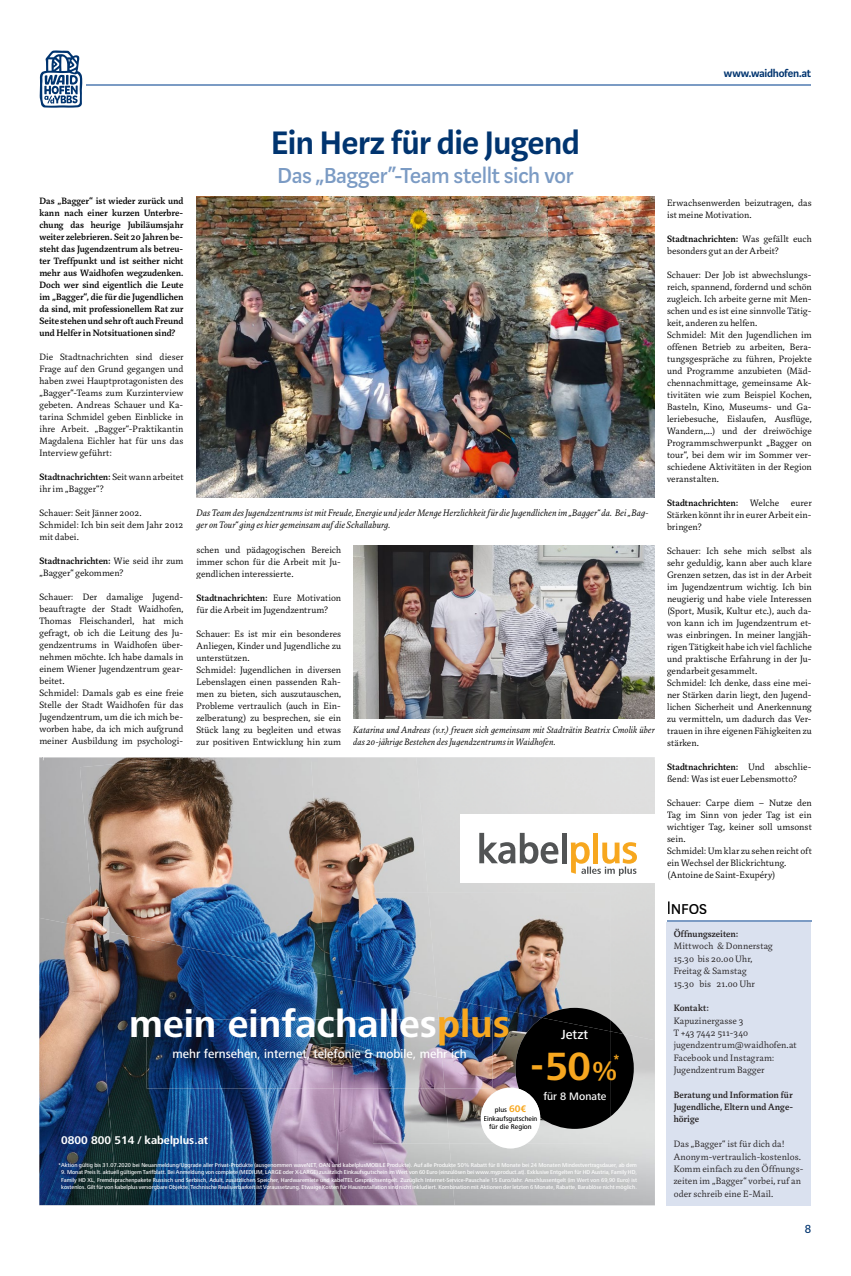
<style>
.page{position:relative;width:851px;height:1276px;background:#fff}
.page>*{position:absolute;margin:0;border:0;box-sizing:border-box;transform-origin:0 0}
.t1{font:700 40.9px "Frutiger Next Pro";color:#f7a71f}
.t2{font:700 39.5px "Frutiger Next Pro";color:#fff}
.t3{font:600 36px "Marat Sans";letter-spacing:-.01em;color:#00346f}
.t4{font:500 24px "Marat Sans";letter-spacing:-.005em;color:#7b9bc4}
.t5{font:20px "Marat Sans Regular Small Caps";letter-spacing:-.01em;color:#000}
.t6{font:700 14.1px "Frutiger Next Pro";color:#f7a71f}
.t7{font:14px "Marat Sans";color:#00346f}
.t8{font:500 13.7px "Frutiger Next Pro";color:#fff}
.t9{font:500 12.6px "Frutiger Next Pro";color:#fff}
.t10{font:600 12px "Marat Sans";letter-spacing:-.02em;color:#00346f}
.t11{font:700 11.6px "Frutiger Next Pro";color:#fff}
.t12{font:500 11.2px "Frutiger Next Pro";color:#fff}
.t13{font:italic 300 10.2px/12.2px "Marat";letter-spacing:.01em;color:#000}
.t14{font:300 10px/12px "Marat";letter-spacing:.005em;color:#000}
.t15{font:500 10px/12px "Marat";color:#000;text-align:justify}
.t16{font:300 10px/12.3px "Marat";letter-spacing:.01em;color:#231f20}
.t17{font:italic 300 10px/12px "Marat";letter-spacing:.01em;color:#000}
.t18{font:500 10px/12.4px "Marat";letter-spacing:.005em;color:#231f20;text-align:justify}
.t19{font:500 7px/8.6px "Frutiger Next Pro";color:#000;text-align:center}
.t20{font:500 5.8px/7.4px "Frutiger Next Pro";color:#fff;text-align:justify}
.s1{font-weight:500}
.s2{color:#f7a71f}
.s3{font-size:27px}
.s4{font-weight:700;font-size:9.9px;color:#f7a71f}
</style>
<div class="page">
<hr style="left:86px;top:85px;width:725px;height:1px;background:#7b9bc4">
<svg style="left:40px;top:50px;width:43px;height:58px"></svg>
<svg style="left:479px;top:833px;width:79px;height:30px"></svg>
<div style="left:561px;top:833px;width:5px;height:30px;background:#525455"></div>
<hr style="left:593px;top:833px;width:4px;height:30px;background:#f7a71f">
<svg style="left:570px;top:842px;width:67px;height:34px"></svg>
<img style="left:436px;top:893px;width:174px;height:104px">
<img style="left:325px;top:757px;width:103px;height:217px">
<img style="left:373px;top:893px;width:63px;height:81px">
<div style="left:39px;top:757px;width:41px;height:161px;background:#aeaeaf"></div>
<img style="left:80px;top:757px;width:245px;height:207px">
<img style="left:454px;top:1034px;width:200px;height:171px">
<img style="left:454px;top:997px;width:156px;height:146px">
<img style="left:329px;top:974px;width:125px;height:231px">
<img style="left:373px;top:984px;width:76px;height:159px">
<img style="left:39px;top:918px;width:78px;height:287px">
<img style="left:105px;top:1067px;width:236px;height:138px">
<img style="left:94px;top:928px;width:71px;height:139px">
<img style="left:164px;top:942px;width:107px;height:77px">
<img style="left:270px;top:964px;width:59px;height:55px">
<img style="left:444px;top:1019px;width:48px;height:69px">
<img style="left:333px;top:1019px;width:111px;height:69px">
<img style="left:147px;top:1019px;width:186px;height:69px">
<img style="left:332px;top:1043px;width:40px;height:24px">
<img style="left:302px;top:1043px;width:30px;height:24px">
<img style="left:610px;top:1020px;width:13px;height:11px">
<img style="left:542px;top:1008px;width:68px;height:9px">
<img style="left:610px;top:1031px;width:23px;height:85px">
<img style="left:515px;top:1017px;width:95px;height:112px">
<div style="left:480px;top:1087px;width:60px;height:61px;background:#fff;border-radius:50%"></div>
<img style="left:196px;top:197px;width:458px;height:301px">
<img style="left:353px;top:545px;width:301px;height:173px">
<div style="left:666px;top:922px;width:145px;height:283px;background:#dae1ef"></div>
<hr style="left:666px;top:920px;width:145px;height:1px;background:#7b9bc4">
<p class="t10" style="left:723px;top:66px;width:89px">www.waidhofen.at</p>
<p class="t15" style="left:39px;top:195px;width:145px">Das „Bagger“ ist wieder zurück und kann nach einer kurzen Unterbre&shy;chung das heurige Jubiläumsjahr weiter zelebrieren. Seit 20 Jahren be&shy;steht das Jugendzentrum als betreu&shy;ter Treffpunkt und ist seither nicht mehr aus Waidhofen wegzudenken.<br>Doch wer sind eigentlich die Leute im „Bagger“, die für die Jugendlichen da sind, mit professionellem Rat zur Seite stehen und sehr oft auch Freund und Helfer in Notsituationen sind?</p>
<p class="t14" style="left:39px;top:351px;width:145px;text-align:justify">Die Stadtnachrichten sind dieser Frage auf den Grund gegangen und haben zwei Hauptprotagonisten des „Bagger“-Teams zum Kurzinterview gebeten. Andreas Schauer und Ka&shy;tarina Schmidel geben Einblicke in ihre Arbeit. „Bagger“-Praktikantin Magdalena Eichler hat für uns das Interview geführt:</p>
<p class="t14" style="left:39px;top:471px;width:145px"><span class="s1">Stadtnachrichten:</span> Seit wann arbeitet ihr im „Bagger“?</p>
<p class="t14" style="left:39px;top:507px;width:145px">Schauer: Seit Jänner 2002.<br>Schmidel: Ich bin seit dem Jahr 2012 mit dabei.</p>
<p class="t14" style="left:39px;top:555px;width:145px"><span class="s1">Stadtnachrichten:</span> Wie seid ihr zum „Bagger“ gekommen?</p>
<p class="t14" style="left:39px;top:591px;width:145px">Schauer: Der damalige Jugend&shy;beauftragte der Stadt Waidhofen,<br>Thomas Fleischanderl, hat mich gefragt, ob ich die Leitung des Ju&shy;gendzentrums in Waidhofen über&shy;nehmen möchte. Ich habe damals in einem Wiener Jugendzentrum gear&shy;beitet.<br>Schmidel: Damals gab es eine freie<br>Stelle der Stadt Waidhofen für das<br>Jugendzentrum, um die ich mich be&shy;worben habe, da ich mich aufgrund meiner Ausbildung im psychologi-</p>
<h3 class="t3" style="left:271px;top:124px;width:310px">Ein Herz für die Jugend</h3>
<h3 class="t4" style="left:277px;top:163px;width:297px">Das „Bagger“-Team stellt sich vor</h3>
<p class="t13" style="left:196px;top:506px;width:453px">Das Team des Jugendzentrums ist mit Freude, Energie und jeder Menge Herzlichkeit für die Jugendlichen im „Bagger“ da. Bei „Bag&shy;ger on Tour“ ging es hier gemeinsam auf die Schallaburg.</p>
<p class="t14" style="left:196px;top:543px;width:146px;text-align:justify">schen und pädagogischen Bereich immer schon für die Arbeit mit Ju&shy;gendlichen interessierte.</p>
<p class="t14" style="left:196px;top:591px;width:146px"><span class="s1">Stadtnachrichten:</span> Eure Motivation für die Arbeit im Jugendzentrum?</p>
<p class="t14" style="left:196px;top:627px;width:146px">Schauer: Es ist mir ein besonderes Anliegen, Kinder und Jugendliche zu unterstützen.<br>Schmidel: Jugendlichen in diversen Lebenslagen einen passenden Rah&shy;men zu bieten, sich auszutauschen, Probleme vertraulich (auch in Ein&shy;zelberatung) zu besprechen, sie ein Stück lang zu begleiten und etwas zur positiven Entwicklung hin zum</p>
<p class="t17" style="left:353px;top:723px;width:303px">Katarina und Andreas (v.r.) freuen sich gemeinsam mit Stadträtin Beatrix Cmolik über das 20-jährige Bestehen des Jugendzentrums in Waidhofen.</p>
<h2 class="t2" style="left:129px;top:1001px;width:382px">mein einfachalles<span class="s2">plus</span></h2>
<p class="t9" style="left:172px;top:1046px;width:295px">mehr fernsehen, internet, telefonie &amp; mobile, mehr ich</p>
<h3 class="t8" style="left:561px;top:1026px;width:28px">Jetzt</h3>
<h1 class="t1" style="left:530px;top:1042px;width:89px">-50<span class="s3">%</span></h1>
<h3 class="t6" style="left:613px;top:1050px;width:7px">*</h3>
<p class="t12" style="left:543px;top:1090px;width:64px">für 8 Monate</p>
<p class="t11" style="left:61px;top:1133px;width:148px">0800 800 514 / kabelplus.at</p>
<p class="t19" style="left:483px;top:1105px;width:55px">plus <span class="s4">60€<br></span>Einkaufsgutschein für die Region</p>
<p class="t20" style="left:58px;top:1161px;width:580px">*Aktion gültig bis 31.07.2020 bei Neuanmeldung/Upgrade aller Privat-Produkte (ausgenommen waveNET, OAN und kabelplusMOBILE Produkte). Auf alle Produkte 50% Rabatt für 8 Monate bei 24 Monaten Mindestvertragsdauer, ab dem</p>
<p class="t20" style="left:61px;top:1168px;width:577px">9. Monat Preis lt. aktuell gültigem Tarifblatt. Bei Anmeldung von complete (MEDIUM, LARGE oder X-LARGE) zusätzlich Einkaufsgutschein im Wert von 60 Euro (einzulösen bei www.myproduct.at). Exklusive Entgelten für HD Austria, Family HD, Family HD XL, Fremdsprachenpakete Russisch und Serbisch, Adult, zusätzlichen Speicher, Hardwaremiete und kabelTEL Gesprächsentgelt. Zuzüglich Internet-Service-Pauschale 15 Euro/Jahr. Anschlussentgelt (im Wert von 69,90 Euro) ist kostenlos. Gilt für von kabelplus versorgbare Objekte. Technische Realisierbarkeit ist Voraussetzung. Etwaige Kosten für Hausinstallation sind nicht inkludiert. Kombination mit Aktionen der letzten 6 Monate, Rabatte, Barablöse nicht möglich.</p>
<p class="t14" style="left:667px;top:197px;width:146px">Erwachsenwerden beizutragen, das ist meine Motivation.</p>
<p class="t14" style="left:667px;top:233px;width:146px"><span class="s1">Stadtnachrichten:</span> Was gefällt euch besonders gut an der Arbeit?</p>
<p class="t14" style="left:667px;top:269px;width:146px">Schauer: Der Job ist abwechslungs&shy;reich, spannend, fordernd und schön zugleich. Ich arbeite gerne mit Men&shy;schen und es ist eine sinnvolle Tätig&shy;keit, anderen zu helfen.<br>Schmidel: Mit den Jugendlichen im offenen Betrieb zu arbeiten, Bera&shy;tungsgespräche zu führen, Projekte und Programme anzubieten (Mäd&shy;chennachmittage, gemeinsame Ak&shy;tivitäten wie zum Beispiel Kochen, Basteln, Kino, Museums- und Ga&shy;leriebesuche, Eislaufen, Ausflüge, Wandern,...) und der dreiwöchige Programmschwerpunkt „Bagger on tour“, bei dem wir im Sommer ver&shy;schiedene Aktivitäten in der Region veranstalten.</p>
<p class="t14" style="left:667px;top:497px;width:146px;text-align:justify"><span class="s1">Stadtnachrichten:</span> Welche eurer Stärken könnt ihr in eurer Arbeit ein&shy;bringen?</p>
<p class="t14" style="left:667px;top:545px;width:146px">Schauer: Ich sehe mich selbst als sehr geduldig, kann aber auch klare Grenzen setzen, das ist in der Arbeit im Jugendzentrum wichtig. Ich bin neugierig und habe viele Interessen (Sport, Musik, Kultur etc.), auch da&shy;von kann ich im Jugendzentrum et&shy;was einbringen. In meiner langjäh&shy;rigen Tätigkeit habe ich viel fachliche und praktische Erfahrung in der Ju&shy;gendarbeit gesammelt.<br>Schmidel: Ich denke, dass eine mei&shy;ner Stärken darin liegt, den Jugend&shy;lichen Sicherheit und Anerkennung zu vermitteln, um dadurch das Ver&shy;trauen in ihre eigenen Fähigkeiten zu stärken.</p>
<p class="t14" style="left:667px;top:761px;width:146px"><span class="s1">Stadtnachrichten:</span> Und abschlie&shy;ßend: Was ist euer Lebensmotto?</p>
<p class="t14" style="left:667px;top:797px;width:146px">Schauer: Carpe diem – Nutze den<br>Tag im Sinn von jeder Tag ist ein wichtiger Tag, keiner soll umsonst sein.<br>Schmidel: Um klar zu sehen reicht oft ein Wechsel der Blickrichtung. (Antoine de Saint-Exupéry)</p>
<h3 class="t5" style="left:666px;top:897px;width:42px">Infos</h3>
<p class="t18" style="left:673px;top:928px;width:66px">Öffnungszeiten:</p>
<p class="t16" style="left:673px;top:940px;width:101px">Mittwoch &amp; Donnerstag<br>15.30 bis 20.00 Uhr,<br>Freitag &amp; Samstag<br>15.30 bis 21.00 Uhr</p>
<p class="t18" style="left:673px;top:1002px;width:37px">Kontakt:</p>
<p class="t16" style="left:673px;top:1014px;width:124px">Kapuzinergasse 3<br>T +43 7442 511-340 jugendzentrum@waidhofen.at<br>Facebook und Instagram:<br>Jugendzentrum Bagger</p>
<p class="t18" style="left:673px;top:1088px;width:121px">Beratung und Information für Jugendliche, Eltern und Ange&shy;hörige</p>
<p class="t16" style="left:673px;top:1138px;width:131px">Das „Bagger“ ist für dich da!<br>Anonym-vertraulich-kostenlos.<br>Komm einfach zu den Öffnungs&shy;zeiten im „Bagger“ vorbei, ruf an oder schreib eine E-Mail.</p>
<h3 class="t7" style="left:804px;top:1221px;width:8px">8</h3>
</div>
